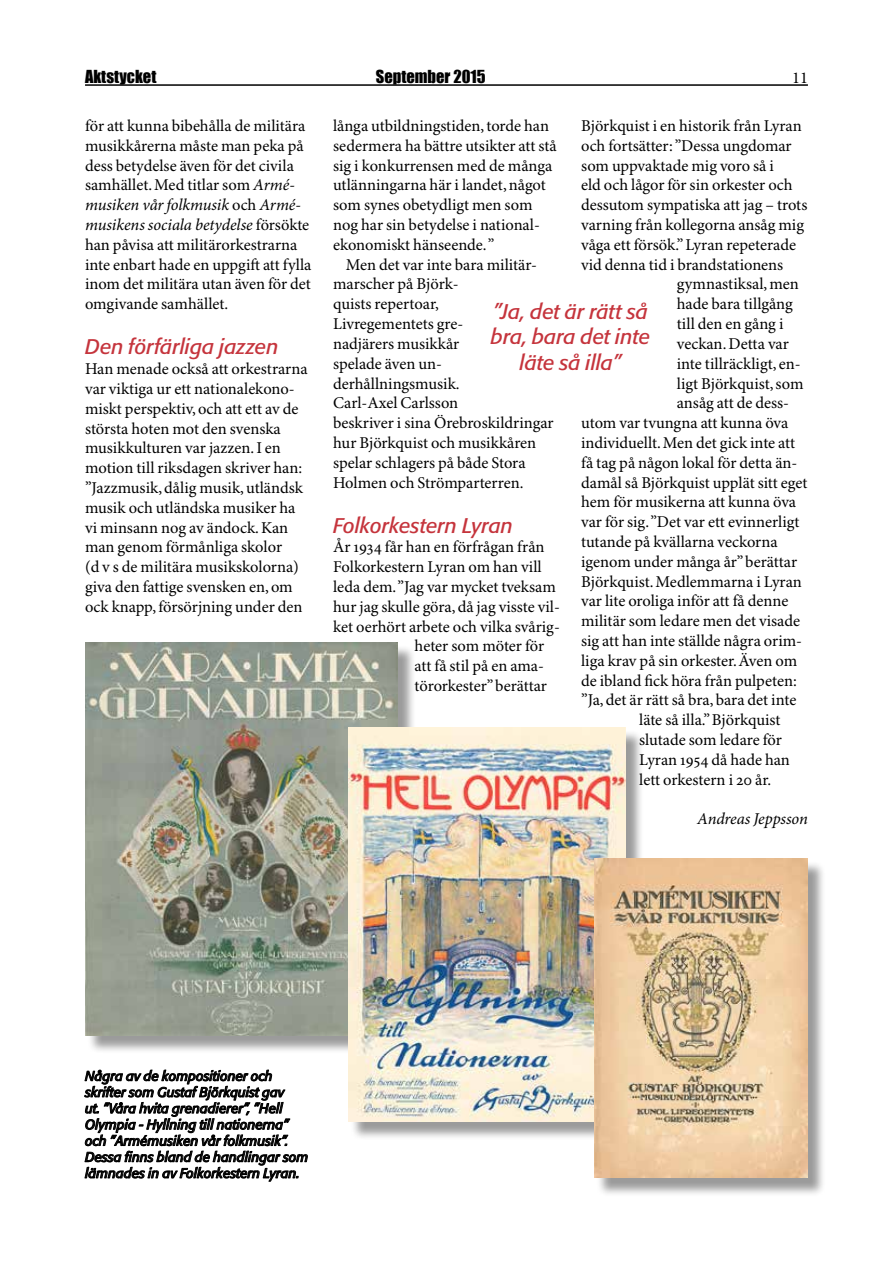
<style>
.page{position:relative;width:893px;height:1263px;background:#fff}
.page>*{position:absolute;margin:0;border:0;box-sizing:border-box;transform-origin:0 0}
.t1{font:italic 21px/25.2px "Formata";letter-spacing:-.005em;color:#c5343c;text-align:center}
.t2{font:16.5px/19.8px "Minion Pro";color:#000}
.t3{font:16.5px "Impact";color:#000}
.t4{font:italic 16.5px "Minion Pro";letter-spacing:-.01em;color:#000}
.t5{font:italic 13.5px/16.2px "Formata";color:#000}
.s1{font-style:italic}
</style>
<div class="page">
<hr style="left:85px;top:84px;width:723px;height:2px;background:#000">
<div style="left:87px;top:645px;width:329px;height:409px;background:#000;opacity:.4"></div>
<img style="left:85px;top:642px;width:312px;height:393px">
<div style="left:350px;top:730px;width:294px;height:411px;background:#000;opacity:.4"></div>
<img style="left:348px;top:728px;width:278px;height:394px">
<div style="left:596px;top:861px;width:231px;height:336px;background:#000;opacity:.4"></div>
<img style="left:594px;top:858px;width:214px;height:320px">
<svg style="left:84px;top:1069px;width:224px;height:113px"></svg>
<p class="t3" style="left:85px;top:64px;width:73px">Aktstycket</p>
<p class="t3" style="left:376px;top:64px;width:111px">September 2015</p>
<p class="t2" style="left:792px;top:69px;width:17px">11</p>
<p class="t2" style="left:85px;top:117px;width:228px">för att kunna bibehålla de militära musikkårerna måste man peka på dess betydelse även för det civila samhället. Med titlar som <span class="s1">Armé&shy;musiken vår folkmusik</span> och <span class="s1">Armé&shy;musikens sociala betydelse</span> försökte han påvisa att militärorkestrarna inte enbart hade en uppgift att fylla inom det militära utan även för det omgivande samhället.</p>
<p class="t1" style="left:85px;top:334px;width:195px">Den förfärliga jazzen</p>
<p class="t2" style="left:85px;top:360px;width:224px">Han menade också att orkestrarna var viktiga ur ett nationalekono&shy;miskt perspektiv, och att ett av de största hoten mot den svenska musikkulturen var jazzen. I en motion till riksdagen skriver han: ”Jazzmusik, dålig musik, utländsk musik och utländska musiker ha vi minsann nog av ändock. Kan man genom förmånliga skolor<br>(d v s de militära musikskolorna) giva den fattige svensken en, om ock knapp, försörjning under den</p>
<p class="t2" style="left:333px;top:117px;width:225px">långa utbildningstiden, torde han sedermera ha bättre utsikter att stå sig i konkurrensen med de många utlänningarna här i landet, något som synes obetydligt men som nog har sin betydelse i national&shy;ekonomiskt hänseende. ”</p>
<p class="t2" style="left:333px;top:255px;width:222px;text-indent:13px">Men det var inte bara militär&shy;marscher på Björk-<br>quists repertoar,<br>Livregementets gre-<br>nadjärers musikkår<br>spelade även un&shy;derhållningsmusik.<br>Carl-Axel Carlsson<br>beskriver i sina Örebroskildringar hur Björkquist och musikkåren spelar schlagers på både Stora<br>Holmen och Strömparterren.</p>
<p class="t1" style="left:333px;top:513px;width:182px">Folkorkestern Lyran</p>
<p class="t2" style="left:333px;top:538px;width:213px">År 1934 får han en förfrågan från</p>
<p class="t2" style="left:333px;top:558px;width:210px">Folkorkestern Lyran om han vill</p>
<p class="t2" style="left:333px;top:577px;width:224px">leda dem. ”Jag var mycket tveksam</p>
<p class="t2" style="left:333px;top:597px;width:228px">hur jag skulle göra, då jag visste vil-</p>
<p class="t2" style="left:333px;top:617px;width:228px">ket oerhört arbete och vilka svårig-</p>
<p class="t2" style="left:415px;top:637px;width:131px">heter som möter för</p>
<p class="t2" style="left:415px;top:657px;width:131px">att få stil på en ama-</p>
<p class="t2" style="left:415px;top:676px;width:134px">törorkester” berättar</p>
<p class="t2" style="left:581px;top:117px;width:222px">Björkquist i en historik från Lyran</p>
<p class="t2" style="left:581px;top:136px;width:212px">och fortsätter: ”Dessa ungdomar</p>
<p class="t2" style="left:581px;top:156px;width:194px">som uppvaktade mig voro så i</p>
<p class="t2" style="left:581px;top:176px;width:213px">eld och lågor för sin orkester och</p>
<p class="t2" style="left:581px;top:196px;width:228px">dessutom sympatiska att jag – trots</p>
<p class="t2" style="left:581px;top:216px;width:224px">varning från kollegorna ansåg mig</p>
<p class="t2" style="left:581px;top:235px;width:216px">våga ett försök.” Lyran repeterade</p>
<p class="t2" style="left:581px;top:255px;width:204px">vid denna tid i brandstationens</p>
<p class="t2" style="left:677px;top:275px;width:124px">gymnastiksal, men</p>
<p class="t2" style="left:677px;top:295px;width:118px">hade bara tillgång</p>
<p class="t2" style="left:677px;top:315px;width:108px">till den en gång i</p>
<p class="t2" style="left:677px;top:334px;width:114px">veckan. Detta var</p>
<p class="t2" style="left:677px;top:354px;width:125px">inte tillräckligt, en-</p>
<p class="t2" style="left:677px;top:374px;width:128px">ligt Björkquist, som</p>
<p class="t2" style="left:677px;top:394px;width:114px">ansåg att de dess-</p>
<p class="t2" style="left:581px;top:414px;width:209px">utom var tvungna att kunna öva</p>
<p class="t2" style="left:581px;top:433px;width:215px">individuellt. Men det gick inte att</p>
<p class="t2" style="left:581px;top:453px;width:218px">få tag på någon lokal för detta än-</p>
<p class="t2" style="left:581px;top:473px;width:228px">damål så Björkquist upplät sitt eget</p>
<p class="t2" style="left:581px;top:493px;width:217px">hem för musikerna att kunna öva</p>
<p class="t2" style="left:581px;top:513px;width:220px">var för sig. ”Det var ett evinnerligt</p>
<p class="t2" style="left:581px;top:532px;width:198px">tutande på kvällarna veckorna</p>
<p class="t2" style="left:581px;top:552px;width:217px">igenom under många år” berättar</p>
<p class="t2" style="left:581px;top:572px;width:222px">Björkquist. Medlemmarna i Lyran</p>
<p class="t2" style="left:581px;top:592px;width:209px">var lite oroliga inför att få denne</p>
<p class="t2" style="left:581px;top:612px;width:220px">militär som ledare men det visade</p>
<p class="t2" style="left:581px;top:631px;width:222px">sig att han inte ställde några orim-</p>
<p class="t2" style="left:581px;top:651px;width:217px">liga krav på sin orkester. Även om</p>
<p class="t2" style="left:581px;top:671px;width:217px">de ibland fick höra från pulpeten:</p>
<p class="t2" style="left:581px;top:691px;width:217px">”Ja, det är rätt så bra, bara det inte</p>
<p class="t2" style="left:639px;top:711px;width:143px">läte så illa.” Björkquist</p>
<p class="t2" style="left:639px;top:730px;width:144px">slutade som ledare för</p>
<p class="t2" style="left:639px;top:750px;width:152px">Lyran 1954 då hade han</p>
<p class="t2" style="left:639px;top:770px;width:133px">lett orkestern i 20 år.</p>
<p class="t4" style="left:697px;top:809px;width:112px">Andreas Jeppsson</p>
<p class="t1" style="left:491px;top:299px;width:161px">”Ja, det är rätt så bra, bara det inte läte så illa”</p>
<p class="t5" style="left:85px;top:1068px;width:225px">Några av de kompositioner och skrifter som Gustaf Björkquist gav<br>ut. ”Våra hvita grenadierer”, ”Hell Olympia - Hyllning till nationerna” och ”Armémusiken vår folkmusik”.<br>Dessa finns bland de handlingar som lämnades in av Folkorkestern Lyran.</p>
</div>
